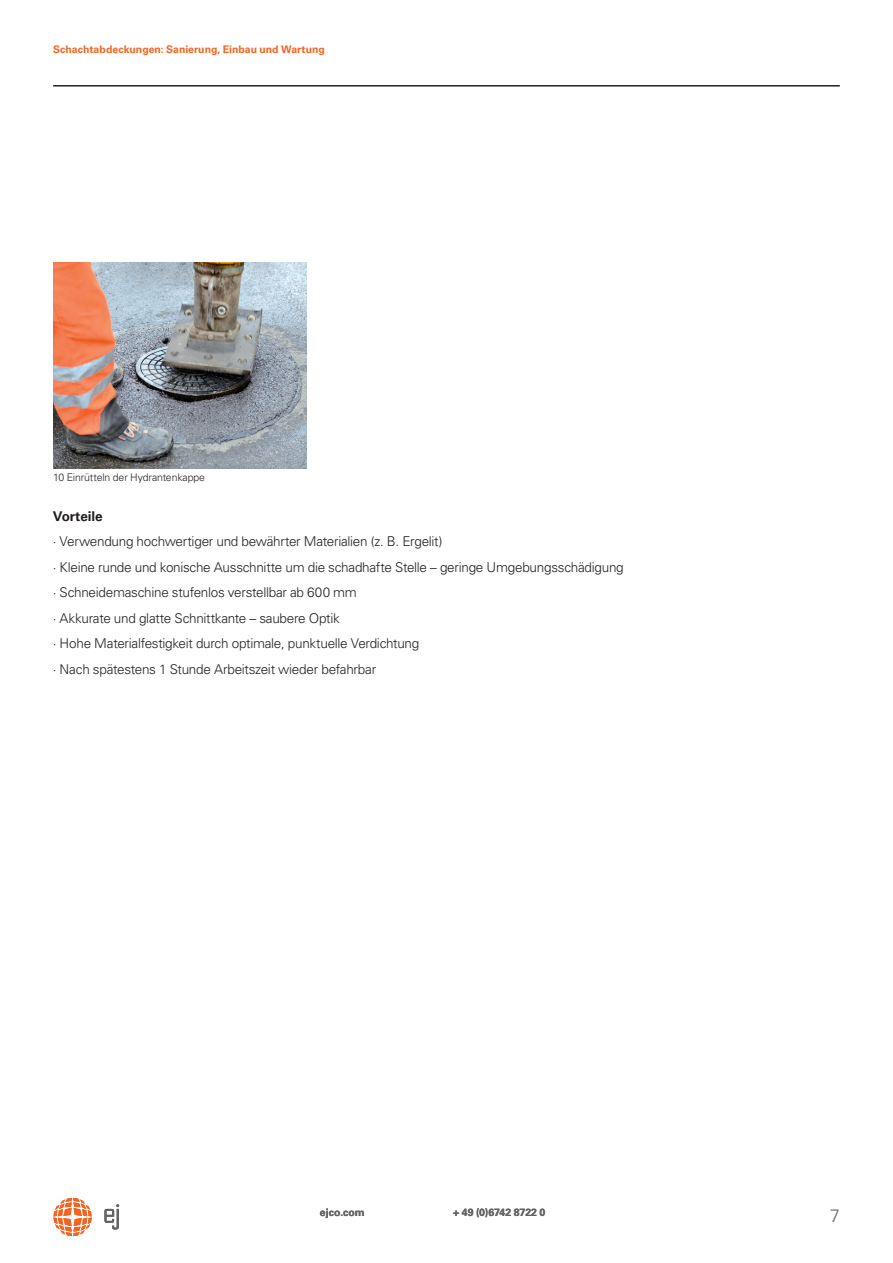
<style>
.page{position:relative;width:893px;height:1263px;background:#fff}
.page>*{position:absolute;margin:0;border:0;box-sizing:border-box;transform-origin:0 0}
.t1{font:300 18px "Univers LT Pro 45";color:#636366}
.t2{font:300 13.5px "Univers LT Pro 45";letter-spacing:-.02em;color:#231f20}
.t3{font:700 13.5px "Univers LT Pro 65";letter-spacing:-.01em;color:#231f20}
.t4{font:700 10.5px "Univers LT Pro 65";color:#f36421}
.t5{font:300 10.5px "Univers LT Pro 45";letter-spacing:-.01em;color:#231f20}
.t6{font:700 10.5px "Univers LT Pro 65";letter-spacing:.005em;color:#636366}
</style>
<div class="page">
<svg style="left:104px;top:1204px;width:15px;height:25px"></svg>
<svg style="left:53px;top:1198px;width:39px;height:38px"></svg>
<hr style="left:53px;top:85px;width:787px;height:2px;background:#231f20">
<img style="left:53px;top:263px;width:253px;height:206px">
<p class="t4" style="left:53px;top:43px;width:273px">Schachtabdeckungen: Sanierung, Einbau und Wartung</p>
<p class="t5" style="left:53px;top:471px;width:153px">10 Einrütteln der Hydrantenkappe</p>
<p class="t3" style="left:53px;top:508px;width:51px">Vorteile</p>
<p class="t2" style="left:53px;top:533px;width:391px">· Verwendung hochwertiger und bewährter Materialien (z. B. Ergelit)</p>
<p class="t2" style="left:53px;top:559px;width:572px">· Kleine runde und konische Ausschnitte um die schadhafte Stelle – geringe Umgebungsschädigung</p>
<p class="t2" style="left:53px;top:584px;width:306px">· Schneidemaschine stufenlos verstellbar ab 600 mm</p>
<p class="t2" style="left:53px;top:610px;width:289px">· Akkurate und glatte Schnittkante – saubere Optik</p>
<p class="t2" style="left:53px;top:635px;width:368px">· Hohe Materialfestigkeit durch optimale, punktuelle Verdichtung</p>
<p class="t2" style="left:53px;top:661px;width:325px">· Nach spätestens 1 Stunde Arbeitszeit wieder befahrbar</p>
<p class="t6" style="left:320px;top:1206px;width:46px">ejco.com</p>
<p class="t6" style="left:453px;top:1206px;width:94px">+ 49 (0)6742 8722 0</p>
<h1 class="t1" style="left:830px;top:1204px;width:12px">7</h1>
</div>
